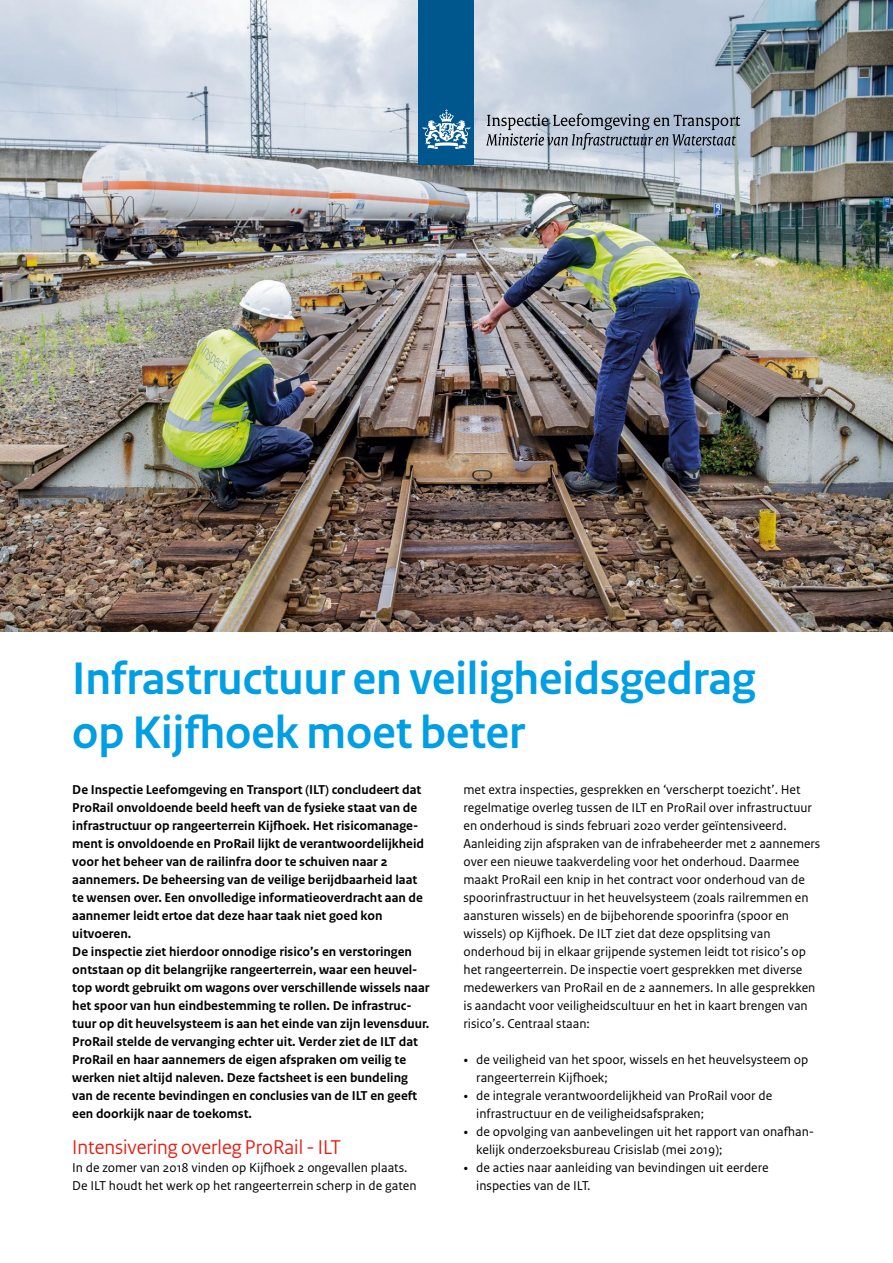
<style>
.page{position:relative;width:893px;height:1263px;background:#fff}
.page>*{position:absolute;margin:0;border:0;box-sizing:border-box;transform-origin:0 0}
.t1{font:700 48px/54px "Rijksoverheid Sans Heading";color:#009ee3}
.t2{font:21px "Rijksoverheid Sans Heading";color:#e41c0f}
.t3{font:13.5px/18px "Rijksoverheid Sans Text";color:#000}
.t4{font:700 13.5px/18px "Rijksoverheid Sans Text";color:#000}
.s1{font-family:"Rijksoverheid Serif"}
</style>
<div class="page">
<img style="left:0;top:0;width:893px;height:632px">
<div style="left:419px;top:0;width:55px;height:165px;background:#00578e"></div>
<svg style="left:423px;top:109px;width:47px;height:40px"></svg>
<svg style="left:486px;top:113px;width:254px;height:37px;background:#9aa5b3"></svg>
<h1 class="t1" style="left:72px;top:653px;width:685px">Infrastructuur en veiligheidsgedrag op Kijfhoek moet beter</h1>
<p class="t4" style="left:72px;top:781px;width:359px">De Inspectie Leefomgeving en Transport (ILT) concludeert dat ProRail onvoldoende beeld heeft van de fysieke staat van de infrastructuur op rangeerterrein Kijfhoek. Het risicomanage&shy;ment is onvoldoende en ProRail lijkt de verantwoordelijkheid voor het beheer van de railinfra door te schuiven naar 2 aannemers. De beheersing van de veilige berijdbaarheid laat te wensen over. Een onvolledige informatieoverdracht aan de aannemer leidt ertoe dat deze haar taak niet goed kon uitvoeren.<br>De inspectie ziet hierdoor onnodige risico’s en verstoringen ontstaan op dit belangrijke rangeerterrein, waar een heuvel&shy;top wordt gebruikt om wagons over verschillende wissels naar het spoor van hun eindbestemming te rollen. De infrastruc&shy;tuur op dit heuvelsysteem is aan het einde van zijn levensduur.<br>ProRail stelde de vervanging echter uit. Verder ziet de ILT dat ProRail en haar aannemers de eigen afspraken om veilig te werken niet altijd naleven. Deze factsheet is een bundeling van de recente bevindingen en conclusies van de ILT en geeft een doorkijk naar de toekomst.</p>
<h2 class="t2" style="left:72px;top:1135px;width:270px">Intensivering overleg ProRail - ILT</h2>
<p class="t3" style="left:72px;top:1159px;width:346px">In de zomer van 2018 vinden op Kijfhoek 2 ongevallen plaats.<br>De ILT houdt het werk op het rangeerterrein scherp in de gaten</p>
<p class="t3" style="left:463px;top:781px;width:358px">met extra inspecties, gesprekken en ‘verscherpt toezicht’. Het regelmatige overleg tussen de ILT en ProRail over infrastructuur en onderhoud is sinds februari 2020 verder geïntensiveerd.<br>Aanleiding zijn afspraken van de infrabeheerder met 2 aannemers over een nieuwe taakverdeling voor het onderhoud. Daarmee maakt ProRail een knip in het contract voor onderhoud van de spoorinfrastructuur in het heuvelsysteem (zoals railremmen en aansturen wissels) en de bijbehorende spoorinfra (spoor en wissels) op Kijfhoek. De ILT ziet dat deze opsplitsing van onderhoud bij in elkaar grijpende systemen leidt tot risico’s op het rangeerterrein. De inspectie voert gesprekken met diverse medewerkers van ProRail en de 2 aannemers. In alle gesprekken is aandacht voor veiligheidscultuur en het in kaart brengen van risico’s. Centraal staan:</p>
<p class="t3" style="left:476px;top:1051px;width:334px;text-indent:-13px"><span class="s1">•</span> de veiligheid van het spoor, wissels en het heuvelsysteem op rangeerterrein Kijfhoek;</p>
<p class="t3" style="left:476px;top:1087px;width:298px;text-indent:-13px"><span class="s1">•</span> de integrale verantwoordelijkheid van ProRail voor de infrastructuur en de veiligheidsafspraken;</p>
<p class="t3" style="left:476px;top:1123px;width:339px;text-indent:-13px"><span class="s1">•</span> de opvolging van aanbevelingen uit het rapport van onafhan&shy;kelijk onderzoeksbureau Crisislab (mei 2019);</p>
<p class="t3" style="left:476px;top:1159px;width:294px;text-indent:-13px"><span class="s1">•</span> de acties naar aanleiding van bevindingen uit eerdere inspecties van de ILT.</p>
</div>
